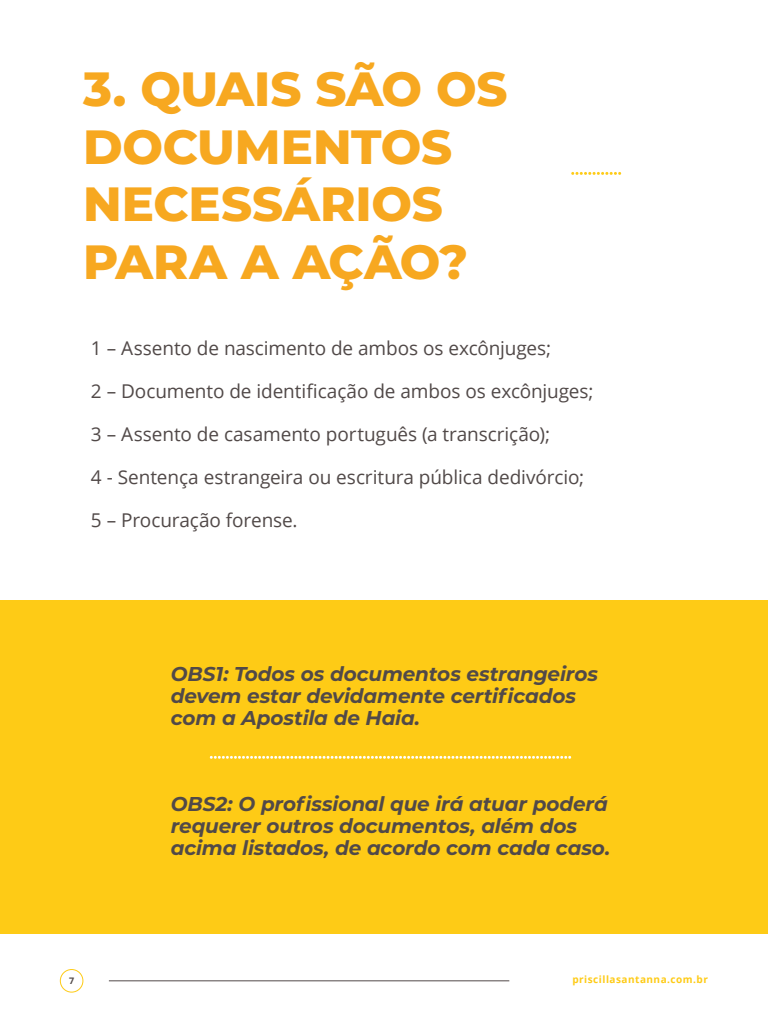
<style>
.page{position:relative;width:768px;height:1024px;background:#fff}
.page>*{position:absolute;margin:0;border:0;box-sizing:border-box;transform-origin:0 0}
.t1{font:800 48px/57.6px "Montserrat";letter-spacing:-.005em;color:#f7a820}
.t2{font:italic 700 20px/22px "Montserrat";letter-spacing:-.01em;color:#514948}
.t3{font:19px "Open Sans";letter-spacing:-.005em;color:#514948}
.t4{font:700 10px "Open Sans";letter-spacing:.05em;color:#fecb16}
.t5{font:700 9px "Open Sans";color:#514948}
</style>
<div class="page">
<div style="left:0;top:600px;width:768px;height:334px;background:#fecb16"></div>
<svg style="left:573px;top:172px;width:48px;height:3px"></svg>
<svg style="left:211px;top:756px;width:360px;height:3px"></svg>
<hr style="left:109px;top:981px;width:400px;height:1px;background:#514948">
<div style="left:60px;top:969px;width:23px;height:24px;border:1px solid #fecb16;border-radius:50%"></div>
<h1 class="t1" style="left:83px;top:58px;width:426px">3. QUAIS SÃO OS<br>DOCUMENTOS<br>NECESSÁRIOS<br>PARA A AÇÃO?</h1>
<p class="t3" style="left:91px;top:335px;width:462px">1 – Assento de nascimento de ambos os excônjuges;</p>
<p class="t3" style="left:91px;top:378px;width:504px">2 – Documento de identificação de ambos os excônjuges;</p>
<p class="t3" style="left:91px;top:421px;width:461px">3 – Assento de casamento português (a transcrição);</p>
<p class="t3" style="left:91px;top:464px;width:495px">4 - Sentença estrangeira ou escritura pública dedivórcio;</p>
<p class="t3" style="left:91px;top:507px;width:208px">5 – Procuração forense.</p>
<p class="t2" style="left:171px;top:662px;width:429px">OBS1: Todos os documentos estrangeiros devem estar devidamente certificados com a Apostila de Haia.</p>
<p class="t2" style="left:171px;top:792px;width:441px">OBS2: O profissional que irá atuar poderá requerer outros documentos, além dos acima listados, de acordo com cada caso.</p>
<p class="t5" style="left:69px;top:974px;width:7px">7</p>
<p class="t4" style="left:572px;top:972px;width:137px">priscillasantanna.com.br</p>
</div>
